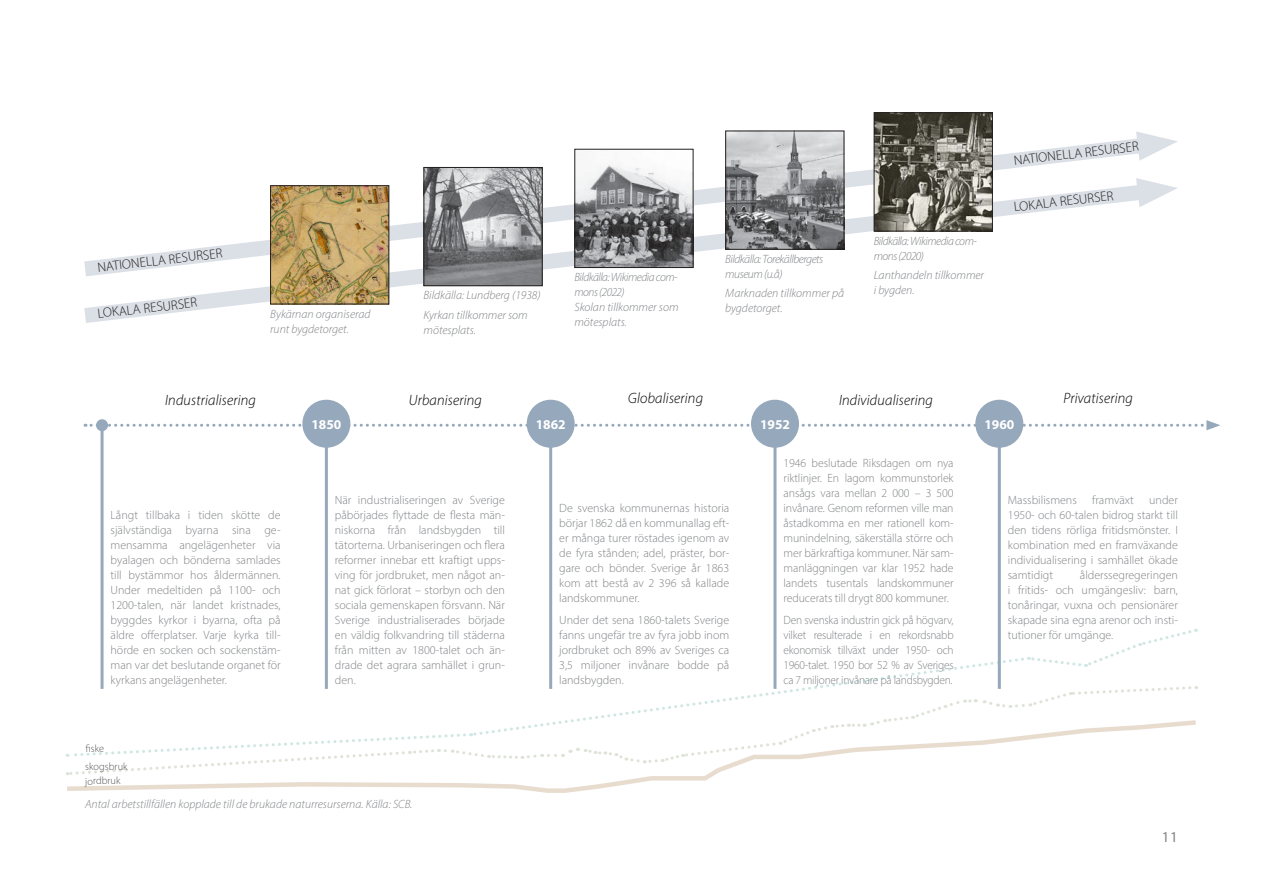
<style>
.page{position:relative;width:1263px;height:893px;background:#fff}
.page>*{position:absolute;margin:0;border:0;box-sizing:border-box;transform-origin:0 0}
.Bröd_-_small{font:italic 300 15px "Myriad Pro";color:#000}
.t1{font:15px "Myriad Pro";color:#808285}
.Bröd{font:300 13.5px "Myriad Pro";color:#231f20}
.Bröd-2{font:700 13.5px "Myriad Pro";color:#fff}
.Bröd_-_small-2{font:300 12px/15px "Myriad Pro";color:#808285;text-align:justify}
.Bröd_-_small-3{font:italic 300 12px/15px "Myriad Pro";color:#808285}
.Bröd_-_small-4{font:300 12px/15px "Myriad Pro";color:#808285;text-align:justify;scale:.95 1}
.Bröd_-_small-5{font:italic 300 12px/15px "Myriad Pro";letter-spacing:-.04em;color:#808285}
.bildtext{font:italic 300 12px "Myriad Pro";color:#808285}
.Annotativ_text{font:300 10.5px "Myriad Pro";color:#57585a}
.Bröd-3{font:300 10.5px "Myriad Pro";color:#57585a}
</style>
<div class="page">
<svg style="left:85px;top:420px;width:1135px;height:10px"></svg>
<hr style="left:325px;top:424px;width:3px;height:265px;background:#96a8bb">
<div style="left:302px;top:400px;width:48px;height:48px;background:#96a8bb;border-radius:50%"></div>
<hr style="left:549px;top:424px;width:3px;height:265px;background:#96a8bb">
<div style="left:527px;top:400px;width:48px;height:48px;background:#96a8bb;border-radius:50%"></div>
<hr style="left:773px;top:424px;width:3px;height:265px;background:#96a8bb">
<div style="left:751px;top:400px;width:48px;height:48px;background:#96a8bb;border-radius:50%"></div>
<hr style="left:998px;top:424px;width:3px;height:265px;background:#96a8bb">
<div style="left:975px;top:400px;width:48px;height:48px;background:#96a8bb;border-radius:50%"></div>
<hr style="left:101px;top:425px;width:3px;height:264px;background:#96a8bb">
<div style="left:96px;top:419px;width:12px;height:12px;background:#96a8bb;border-radius:50%"></div>
<svg style="left:574px;top:127px;width:562px;height:47px"></svg>
<svg style="left:1136px;top:131px;width:42px;height:30px"></svg>
<svg style="left:84px;top:174px;width:1052px;height:149px"></svg>
<svg style="left:1136px;top:178px;width:41px;height:29px"></svg>
<img style="left:272px;top:187px;width:115px;height:115px">
<div style="left:270px;top:185px;width:119px;height:119px;border:1px solid #231f20"></div>
<img style="left:425px;top:169px;width:116px;height:115px">
<div style="left:423px;top:167px;width:120px;height:119px;border:1px solid #231f20"></div>
<img style="left:576px;top:151px;width:115px;height:115px">
<div style="left:574px;top:149px;width:119px;height:119px;border:1px solid #231f20"></div>
<img style="left:727px;top:133px;width:115px;height:115px">
<div style="left:725px;top:131px;width:119px;height:119px;border:1px solid #231f20"></div>
<img style="left:876px;top:114px;width:115px;height:115px">
<div style="left:874px;top:112px;width:119px;height:119px;border:1px solid #231f20"></div>
<svg style="left:549px;top:656px;width:475px;height:52px"></svg>
<svg style="left:1028px;top:629px;width:168px;height:38px"></svg>
<svg style="left:66px;top:720px;width:1130px;height:73px"></svg>
<svg style="left:1010px;top:685px;width:187px;height:23px"></svg>
<svg style="left:67px;top:697px;width:937px;height:80px"></svg>
<p class="Bröd" style="left:1013px;top:153px;width:127px;rotate:-7deg">NATIONELLA RESURSER</p>
<p class="Bröd" style="left:97px;top:260px;width:127px;rotate:-7deg">NATIONELLA RESURSER</p>
<p class="Bröd" style="left:97px;top:306px;width:102px;rotate:-7deg">LOKALA RESURSER</p>
<p class="Bröd_-_small-3" style="left:270px;top:306px;width:102px">Bykärnan organiserad runt bygdetorget.</p>
<p class="Bröd_-_small-3" style="left:423px;top:288px;width:119px">Bildkälla: Lundberg (1938)</p>
<p class="Bröd_-_small-3" style="left:423px;top:307px;width:106px">Kyrkan tillkommer som mötesplats.</p>
<p class="Bröd_-_small-5" style="left:574px;top:270px;width:105px">Bildkälla: Wikimedia com&shy;mons (2022)</p>
<p class="Bröd_-_small-3" style="left:574px;top:300px;width:106px">Skolan tillkommer som mötesplats.</p>
<p class="Bröd_-_small-5" style="left:725px;top:251px;width:100px">Bildkälla: Torekällbergets museum (u.å)</p>
<p class="Bröd_-_small-3" style="left:725px;top:286px;width:120px">Marknaden tillkommer på bygdetorget.</p>
<p class="Bröd_-_small-5" style="left:874px;top:233px;width:105px">Bildkälla: Wikimedia com&shy;mons (2020)</p>
<p class="Bröd_-_small-3" style="left:874px;top:267px;width:112px">Lanthandeln tillkommer i bygden.</p>
<p class="Bröd" style="left:1013px;top:199px;width:102px;rotate:-7deg">LOKALA RESURSER</p>
<p class="Bröd_-_small" style="left:165px;top:391px;width:93px">Industrialisering</p>
<p class="Bröd_-_small" style="left:409px;top:391px;width:76px">Urbanisering</p>
<p class="Bröd_-_small" style="left:628px;top:389px;width:77px">Globalisering</p>
<p class="Bröd_-_small" style="left:839px;top:391px;width:96px">Individualisering</p>
<p class="Bröd_-_small" style="left:1063px;top:389px;width:72px">Privatisering</p>
<p class="Bröd_-_small-2" style="left:111px;top:507px;width:172px">Långt tillbaka i tiden skötte de självständiga byarna sina ge&shy;mensamma angelägenheter via byalagen och bönderna samlades till bystämmor hos åldermännen.<br>Under medeltiden på 1100- och 1200-talen, när landet kristnades, byggdes kyrkor i byarna, ofta på äldre offerplatser. Varje kyrka till&shy;hörde en socken och sockenstäm&shy;man var det beslutande organet för kyrkans angelägenheter.</p>
<p class="Bröd-2" style="left:311px;top:416px;width:31px">1850</p>
<p class="Bröd_-_small-2" style="left:335px;top:492px;width:172px">När industrialiseringen av Sverige påbörjades flyttade de flesta män&shy;niskorna från landsbygden till tätorterna. Urbaniseringen och flera reformer innebar ett kraftigt upps&shy;ving för jordbruket, men något an&shy;nat gick förlorat – storbyn och den sociala gemenskapen försvann. När Sverige industrialiserades började en väldig folkvandring till städerna från mitten av 1800-talet och än&shy;drade det agrara samhället i grun&shy;den.</p>
<p class="Annotativ_text" style="left:85px;top:743px;width:20px;rotate:-2deg">fi ske</p>
<p class="Annotativ_text" style="left:85px;top:775px;width:37px;rotate:-1deg">jordbruk</p>
<p class="bildtext" style="left:85px;top:797px;width:329px">Antal arbetstillfällen kopplade till de brukade naturresurserna. Källa: SCB.</p>
<p class="Bröd-3" style="left:85px;top:760px;width:44px;rotate:-1deg">skogsbruk</p>
<p class="Bröd-2" style="left:536px;top:416px;width:31px">1862</p>
<p class="Bröd_-_small-2" style="left:559px;top:500px;width:172px">De svenska kommunernas historia börjar 1862 då en kommunallag eft&shy;er många turer röstades igenom av de fyra stånden; adel, präster, bor&shy;gare och bönder. Sverige år 1863 kom att bestå av 2 396 så kallade landskommuner.</p>
<p class="Bröd_-_small-2" style="left:559px;top:612px;width:172px">Under det sena 1860-talets Sverige fanns ungefär tre av fyra jobb inom jordbruket och 89% av Sveriges ca 3,5 miljoner invånare bodde på landsbygden.</p>
<p class="Bröd-2" style="left:760px;top:416px;width:31px">1952</p>
<p class="Bröd_-_small-2" style="left:783px;top:455px;width:172px">1946 beslutade Riksdagen om nya riktlinjer. En lagom kommunstorlek ansågs vara mellan 2 000 – 3 500 invånare. Genom reformen ville man åstadkomma en mer rationell kom&shy;munindelning, säkerställa större och mer bärkraftiga kommuner. När sam&shy;manläggningen var klar 1952 hade landets tusentals landskommuner reducerats till drygt 800 kommuner.</p>
<p class="Bröd_-_small-4" style="left:783px;top:612px;width:181px">Den svenska industrin gick på högvarv, vilket resulterade i en rekordsnabb ekonomisk tillväxt under 1950- och 1960-talet. 1950 bor 52 % av Sveriges ca 7 miljoner invånare på landsbygden.</p>
<p class="Bröd-2" style="left:984px;top:416px;width:31px">1960</p>
<p class="Bröd_-_small-2" style="left:1008px;top:492px;width:71px">Massbilismens</p>
<p class="Bröd_-_small-2" style="left:1092px;top:492px;width:43px">framväxt</p>
<p class="Bröd_-_small-2" style="left:1008px;top:492px;width:172px;text-indent:141px">under 1950- och 60-talen bidrog starkt till den tidens rörliga fritidsmönster. I kombination med en framväxande individualisering i samhället ökade samtidigt</p>
<p class="Bröd_-_small-2" style="left:1008px;top:567px;width:172px;text-indent:72px">ålderssegregeringen i fritids- och umgängesliv: barn, tonåringar, vuxna och pensionärer skapade sina egna arenor och insti&shy;tutioner för umgänge.</p>
<p class="t1" style="left:1162px;top:828px;width:18px">11</p>
</div>
